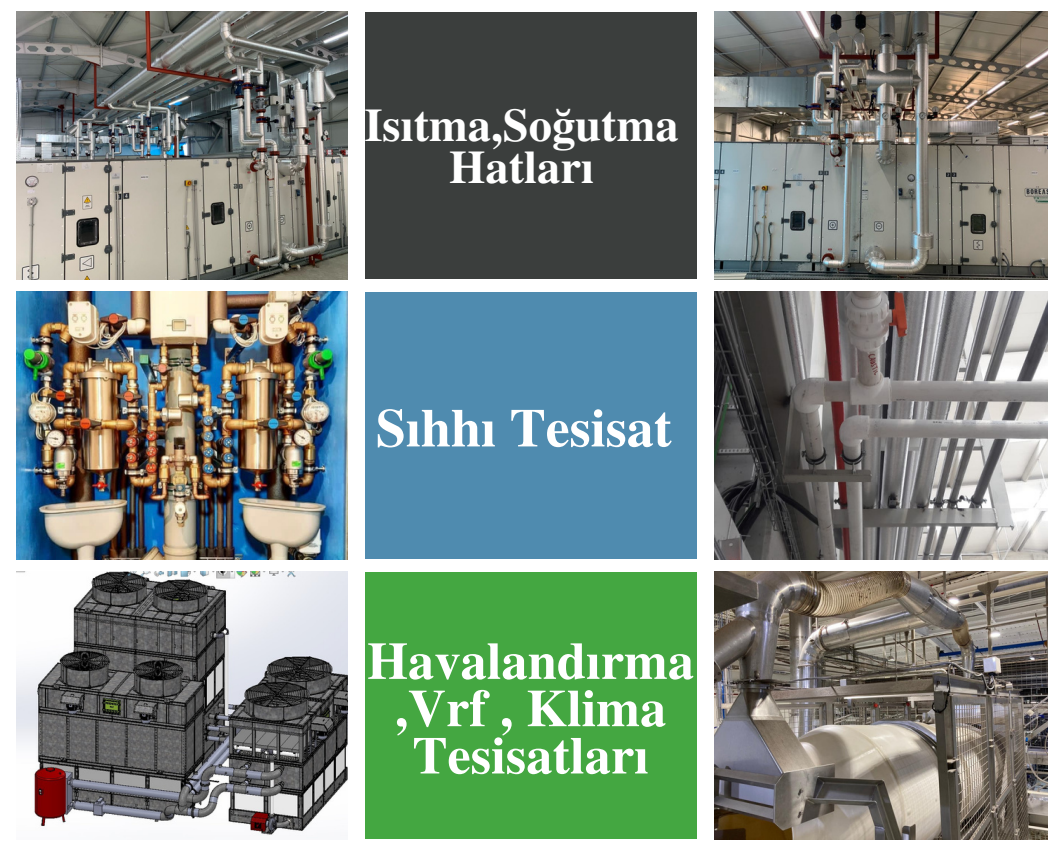
<style>
.page{position:relative;width:1064px;height:851px;background:#fff}
.page>*{position:absolute;margin:0;border:0;box-sizing:border-box;transform-origin:0 0}
.t1{font:700 54px "Te X Gyre Termes";color:#fff}
.t2{font:700 52.5px/47.2px "Te X Gyre Termes";color:#fff;text-align:center}
.t3{font:700 46.5px/41.7px "Te X Gyre Termes";color:#fff;text-align:center}
</style>
<div class="page">
<img style="left:16px;top:11px;width:331px;height:268px">
<img style="left:16px;top:291px;width:331px;height:268px">
<img style="left:16px;top:571px;width:331px;height:265px">
<div style="left:365px;top:292px;width:331px;height:267px;background:#4f8baf"></div>
<div style="left:365px;top:572px;width:331px;height:267px;background:#44a741"></div>
<div style="left:365px;top:12px;width:331px;height:267px;background:#3b3e3d"></div>
<img style="left:714px;top:11px;width:333px;height:268px">
<img style="left:714px;top:291px;width:333px;height:268px">
<img style="left:714px;top:571px;width:333px;height:268px">
<p class="t3" style="left:364px;top:102px;width:315px">Isıtma,Soğutma<br>Hatları</p>
<p class="t1" style="left:376px;top:386px;width:297px">Sıhhı Tesisat</p>
<p class="t2" style="left:367px;top:634px;width:328px">Havalandırma ,Vrf , Klima<br>Tesisatları</p>
</div>
